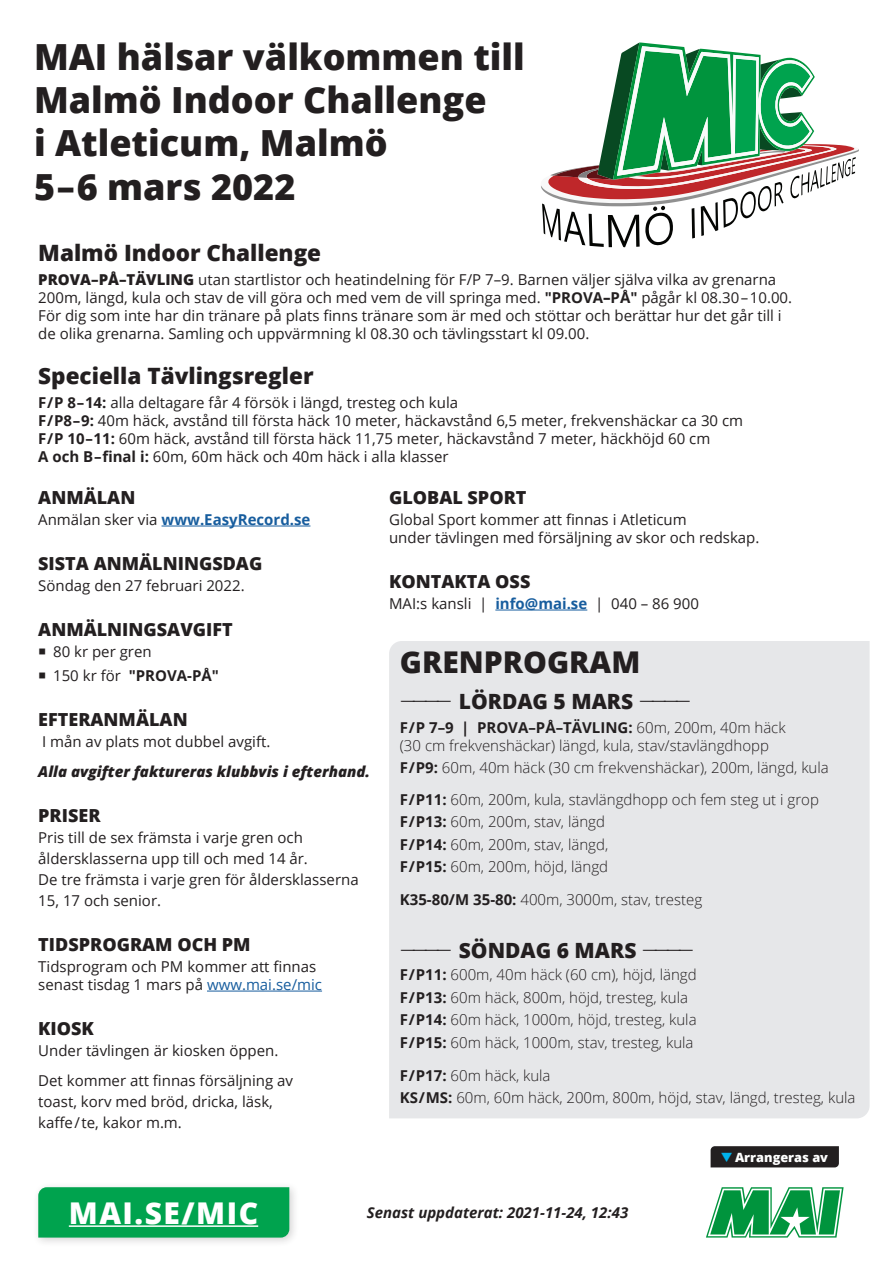
<style>
.page{position:relative;width:893px;height:1263px;background:#fff}
.page>*{position:absolute;margin:0;border:0;box-sizing:border-box;transform-origin:0 0}
.t1{font:800 36px/43.2px "Open Sans";color:#231f20}
.t2{font:800 30px "Open Sans";color:#231f20}
.t3{font:800 30px "Open Sans";letter-spacing:.05em;color:#fff}
.t4{font:800 22.5px "Open Sans";color:#231f20}
.t5{font:800 21px "Open Sans";color:#231f20}
.t6{font:800 18px "Open Sans";color:#231f20}
.t7{font:15px/18px "Open Sans";color:#231f20}
.t8{font:300 15px/18px "Open Sans";color:#231f20}
.t9{font:italic 800 15px "Open Sans";color:#231f20}
.t10{font:italic 700 15px "Open Sans";color:#231f20}
.t11{font:700 15px "Open Sans";color:#175d9e}
.t12{font:700 15px "Open Sans";color:#231f20}
.t13{font:800 12.75px "Open Sans";color:#fff}
.s1{font-weight:800}
.s2{font-weight:700}
.s3{font-weight:400;color:#231f20}
.s4{font-weight:400}
.s5{color:#175d9e}
.s6{color:#00b2ec}
.s7{font-weight:700;color:#175d9e}
.s8{font-family:"Roboto";font-weight:300}
</style>
<div class="page">
<hr style="left:162px;top:526px;width:148px;height:1px;background:#175d9e">
<hr style="left:207px;top:991px;width:115px;height:1px;background:#175d9e">
<svg style="left:541px;top:43px;width:318px;height:204px"></svg>
<svg style="left:706px;top:1187px;width:138px;height:50px"></svg>
<div style="left:711px;top:1146px;width:128px;height:21px;background:#231f20"></div>
<div style="left:389px;top:641px;width:481px;height:477px;background:#e6e7e9"></div>
<hr style="left:495px;top:610px;width:92px;height:1px;background:#175d9e">
<div style="left:32px;top:1181px;width:267px;height:67px;background:#231f20;opacity:.2"></div>
<div style="left:38px;top:1187px;width:251px;height:50px;background:#00a34e"></div>
<hr style="left:69px;top:1225px;width:189px;height:2px;background:#fff">
<p class="t1" style="left:34px;top:34px;width:492px">MAI hälsar välkommen till<br>Malmö Indoor Challenge</p>
<p class="t1" style="left:34px;top:120px;width:355px">i Atleticum, Malmö<br>5–6 mars 2022</p>
<p class="t4" style="left:38px;top:235px;width:284px">Malmö Indoor Challenge</p>
<p class="t7" style="left:38px;top:270px;width:755px"><span class="s1">PROVA–PÅ–TÄVLING</span> utan startlistor och heatindelning för F/P 7–9. Barnen väljer själva vilka av grenarna 200m, längd, kula och stav de vill göra och med vem de vill springa med. <span class="s2">"PROVA</span><span class="s1">–</span><span class="s2">PÅ"</span> pågår kl 08.30–10.00.<br>För dig som inte har din tränare på plats finns tränare som är med och stöttar och berättar hur det går till i de olika grenarna. Samling och uppvärmning kl 08.30 och tävlingsstart kl 09.00.</p>
<p class="t4" style="left:38px;top:358px;width:277px">Speciella Tävlingsregler</p>
<p class="t7" style="left:38px;top:393px;width:706px"><span class="s2">F/P 8–14:</span> alla deltagare får 4 försök i längd, tresteg och kula<br><span class="s2">F/P8–9:</span> 40m häck, avstånd till första häck 10 meter, häckavstånd 6,5 meter, frekvenshäckar ca 30 cm <span class="s2">F/P 10–11:</span> 60m häck, avstånd till första häck 11,75 meter, häckavstånd 7 meter, häckhöjd 60 cm<br><span class="s2">A och B–final i:</span> 60m, 60m häck och 40m häck i alla klasser</p>
<p class="t6" style="left:38px;top:484px;width:99px">ANMÄLAN</p>
<p class="t11" style="left:38px;top:509px;width:274px"><span class="s3">Anmälan sker via</span> www.EasyRecord.se</p>
<p class="t6" style="left:38px;top:550px;width:226px">SISTA ANMÄLNINGSDAG</p>
<p class="t7" style="left:38px;top:576px;width:208px">Söndag den 27 februari 2022.</p>
<p class="t6" style="left:38px;top:616px;width:196px">ANMÄLNINGSAVGIFT</p>
<p class="t7" style="left:38px;top:642px;width:115px">○ 80 kr per gren</p>
<p class="t12" style="left:38px;top:665px;width:182px">○ <span class="s4">150 kr för</span> "PROVA-PÅ"</p>
<p class="t6" style="left:38px;top:706px;width:151px">EFTERANMÄLAN</p>
<p class="t7" style="left:42px;top:732px;width:230px">I mån av plats mot dubbel avgift.</p>
<p class="t9" style="left:38px;top:760px;width:333px">Alla avgifter faktureras klubbvis i efterhand.</p>
<p class="t6" style="left:38px;top:802px;width:64px">PRISER</p>
<p class="t7" style="left:38px;top:826px;width:322px;line-height:21px">Pris till de sex främsta i varje gren och åldersklasserna upp till och med 14 år.<br>De tre främsta i varje gren för åldersklasserna 15, 17 och senior.</p>
<p class="t6" style="left:38px;top:931px;width:214px">TIDSPROGRAM OCH PM</p>
<p class="t7" style="left:38px;top:957px;width:285px">Tidsprogram och PM kommer att finnas senast tisdag 1 mars på <span class="s5">www.mai.se/mic</span></p>
<p class="t6" style="left:38px;top:1015px;width:57px">KIOSK</p>
<p class="t7" style="left:38px;top:1041px;width:242px">Under tävlingen är kiosken öppen.</p>
<p class="t7" style="left:38px;top:1069px;width:256px;line-height:21px">Det kommer att finnas försäljning av toast, korv med bröd, dricka, läsk, kaffe/te, kakor m.m.</p>
<p class="t13" style="left:721px;top:1147px;width:109px"><span class="s6">❑</span>Arrangeras av</p>
<p class="t6" style="left:389px;top:484px;width:139px">GLOBAL SPORT</p>
<p class="t7" style="left:389px;top:510px;width:372px">Global Sport kommer att finnas i Atleticum<br>under tävlingen med försäljning av skor och redskap.</p>
<p class="t6" style="left:389px;top:568px;width:143px">KONTAKTA OSS</p>
<p class="t7" style="left:389px;top:594px;width:311px">MAI:s kansli | <span class="s7">info@mai.se</span> | 040 – 86 900</p>
<p class="t2" style="left:400px;top:639px;width:242px">GRENPROGRAM</p>
<p class="t5" style="left:400px;top:685px;width:293px"><span class="s8">――――</span> LÖRDAG 5 MARS <span class="s8">――――</span></p>
<p class="t8" style="left:400px;top:718px;width:387px"><span class="s2">F/P 7–9 | PROVA–PÅ–TÄVLING:</span> 60m, 200m, 40m häck (30 cm frekvenshäckar) längd, kula, stav/stavlängdhopp</p>
<p class="t8" style="left:400px;top:758px;width:430px"><span class="s2">F/P9:</span> 60m, 40m häck (30 cm frekvenshäckar), 200m, längd, kula</p>
<p class="t8" style="left:400px;top:790px;width:420px"><span class="s2">F/P11:</span> 60m, 200m, kula, stavlängdhopp och fem steg ut i grop</p>
<p class="t8" style="left:400px;top:812px;width:207px"><span class="s2">F/P13:</span> 60m, 200m, stav, längd</p>
<p class="t8" style="left:400px;top:835px;width:210px"><span class="s2">F/P14:</span> 60m, 200m, stav, längd,</p>
<p class="t8" style="left:400px;top:857px;width:210px"><span class="s2">F/P15:</span> 60m, 200m, höjd, längd</p>
<p class="t8" style="left:400px;top:890px;width:304px"><span class="s2">K35-80/M 35-80:</span> 400m, 3000m, stav, tresteg</p>
<p class="t5" style="left:400px;top:934px;width:296px"><span class="s8">――――</span> SÖNDAG 6 MARS <span class="s8">――――</span></p>
<p class="t8" style="left:400px;top:965px;width:298px"><span class="s2">F/P11:</span> 600m, 40m häck (60 cm), höjd, längd</p>
<p class="t8" style="left:400px;top:988px;width:290px"><span class="s2">F/P13:</span> 60m häck, 800m, höjd, tresteg, kula</p>
<p class="t8" style="left:400px;top:1010px;width:298px"><span class="s2">F/P14:</span> 60m häck, 1000m, höjd, tresteg, kula</p>
<p class="t8" style="left:400px;top:1033px;width:295px"><span class="s2">F/P15:</span> 60m häck, 1000m, stav, tresteg, kula</p>
<p class="t8" style="left:400px;top:1066px;width:152px"><span class="s2">F/P17:</span> 60m häck, kula</p>
<p class="t8" style="left:400px;top:1088px;width:457px"><span class="s2">KS/MS:</span> 60m, 60m häck, 200m, 800m, höjd, stav, längd, tresteg, kula</p>
<p class="t3" style="left:69px;top:1190px;width:191px">MAI.SE/MIC</p>
<p class="t10" style="left:367px;top:1202px;width:263px">Senast uppdaterat: 2021-11-24, 12:43</p>
</div>
